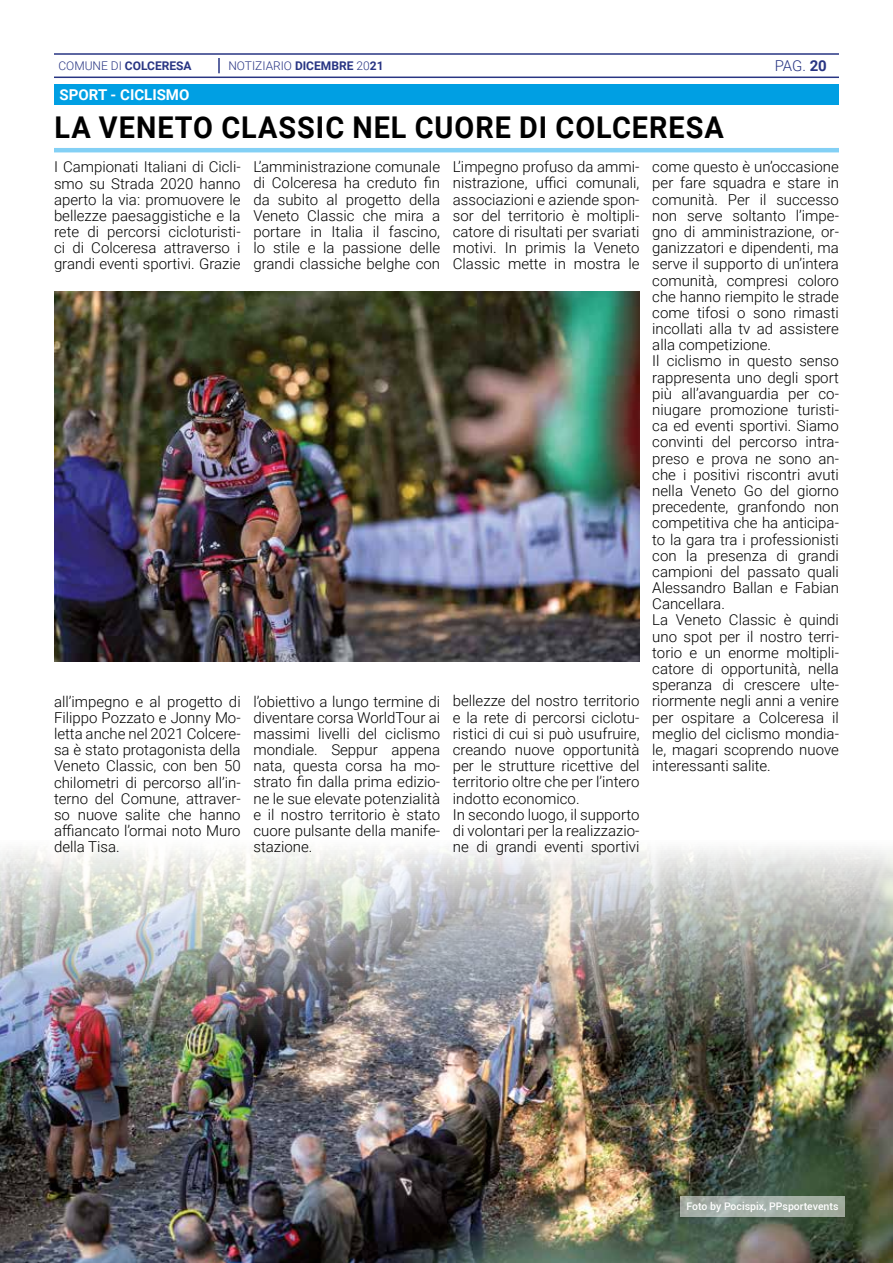
<style>
.page{position:relative;width:893px;height:1263px;background:#fff}
.page>*{position:absolute;margin:0;border:0;box-sizing:border-box;transform-origin:0 0}
.t1{font:700 30px "Roboto";letter-spacing:.035em;color:#000;scale:.96 1}
.t2{font:300 15px/16.2px "Roboto";color:#000;text-align:justify}
.t3{font:700 15px "Roboto";color:#fff}
.t4{font:300 15px "Roboto";color:#283583}
.t5{font:300 12px "Roboto";color:#283583}
.t6{font:700 12px "Roboto";color:#283583}
.t7{font:500 10.5px "Roboto";color:#fff}
.s1{font-weight:300}
.s2{font-weight:700}
</style>
<div class="page">
<svg style="left:218px;top:58px;width:2px;height:15px"></svg>
<hr style="left:54px;top:53px;width:785px;height:2px;background:#283583">
<hr style="left:54px;top:77px;width:785px;height:1px;background:#283583">
<div style="left:54px;top:84px;width:785px;height:21px;background:#009fe3"></div>
<hr style="left:54px;top:148px;width:785px;height:4px;background:#83d0f5">
<img style="left:54px;top:291px;width:585px;height:371px">
<img style="left:0;top:848px;width:893px;height:415px">
<svg style="left:680px;top:1196px;width:164px;height:20px;background:#a4aea6"></svg>
<p class="t6" style="left:58px;top:57px;width:135px"><span class="s1">COMUNE DI</span> COLCERESA</p>
<p class="t5" style="left:228px;top:57px;width:157px">NOTIZIARIO <span class="s2">DICEMBRE</span> 20<span class="s2">21</span></p>
<p class="t4" style="left:775px;top:55px;width:54px">PAG. <span class="s2">20</span></p>
<p class="t3" style="left:60px;top:84px;width:131px">SPORT - CICLISMO</p>
<h1 class="t1" style="left:55px;top:106px;width:699px">LA VENETO CLASSIC NEL CUORE DI COLCERESA</h1>
<p class="t2" style="left:54px;top:158px;width:188px">I Campionati Italiani di Cicli&shy;smo su Strada 2020 hanno aperto la via: promuovere le bellezze paesaggistiche e la rete di percorsi cicloturisti&shy;ci di Colceresa attraverso i grandi eventi sportivi. Grazie</p>
<p class="t2" style="left:54px;top:692px;width:188px">all’impegno e al progetto di Filippo Pozzato e Jonny Mo&shy;letta anche nel 2021 Colcere&shy;sa è stato protagonista della Veneto Classic, con ben 50 chilometri di percorso all’in&shy;terno del Comune, attraver&shy;so nuove salite che hanno affiancato l’ormai noto Muro della Tisa.</p>
<p class="t2" style="left:253px;top:158px;width:188px">L’amministrazione comunale di Colceresa ha creduto fin da subito al progetto della Veneto Classic che mira a portare in Italia il fascino, lo stile e la passione delle grandi classiche belghe con</p>
<p class="t2" style="left:453px;top:158px;width:188px">L’impegno profuso da ammi&shy;nistrazione, uffici comunali, associazioni e aziende spon&shy;sor del territorio è moltipli&shy;catore di risultati per svariati motivi. In primis la Veneto Classic mette in mostra le</p>
<p class="t2" style="left:253px;top:692px;width:188px">l’obiettivo a lungo termine di diventare corsa WorldTour ai massimi livelli del ciclismo mondiale. Seppur appena nata, questa corsa ha mo&shy;strato fin dalla prima edizio&shy;ne le sue elevate potenzialità e il nostro territorio è stato cuore pulsante della manife&shy;stazione.</p>
<p class="t2" style="left:453px;top:692px;width:188px;text-align:left">bellezze del nostro territorio e la rete di percorsi ciclotu&shy;ristici di cui si può usufruire, creando nuove opportunità per le strutture ricettive del territorio oltre che per l’intero indotto economico.<br>In secondo luogo, il supporto di volontari per la realizzazio&shy;ne di grandi eventi sportivi</p>
<p class="t2" style="left:652px;top:158px;width:188px;text-align:left">come questo è un’occasione per fare squadra e stare in comunità. Per il successo non serve soltanto l’impe&shy;gno di amministrazione, or&shy;ganizzatori e dipendenti, ma serve il supporto di un’intera comunità, compresi coloro che hanno riempito le strade come tifosi o sono rimasti incollati alla tv ad assistere alla competizione.<br>Il ciclismo in questo senso rappresenta uno degli sport più all’avanguardia per co&shy;niugare promozione turisti&shy;ca ed eventi sportivi. Siamo convinti del percorso intra&shy;preso e prova ne sono an&shy;che i positivi riscontri avuti nella Veneto Go del giorno precedente, granfondo non competitiva che ha anticipa&shy;to la gara tra i professionisti con la presenza di grandi campioni del passato quali<br>Alessandro Ballan e Fabian<br>Cancellara.<br>La Veneto Classic è quindi uno spot per il nostro terri&shy;torio e un enorme moltipli&shy;catore di opportunità, nella speranza di crescere ulte&shy;riormente negli anni a venire per ospitare a Colceresa il meglio del ciclismo mondia&shy;le, magari scoprendo nuove interessanti salite.</p>
<p class="t7" style="left:686px;top:1199px;width:154px">Foto by Pocispix, PPsportevents</p>
</div>
